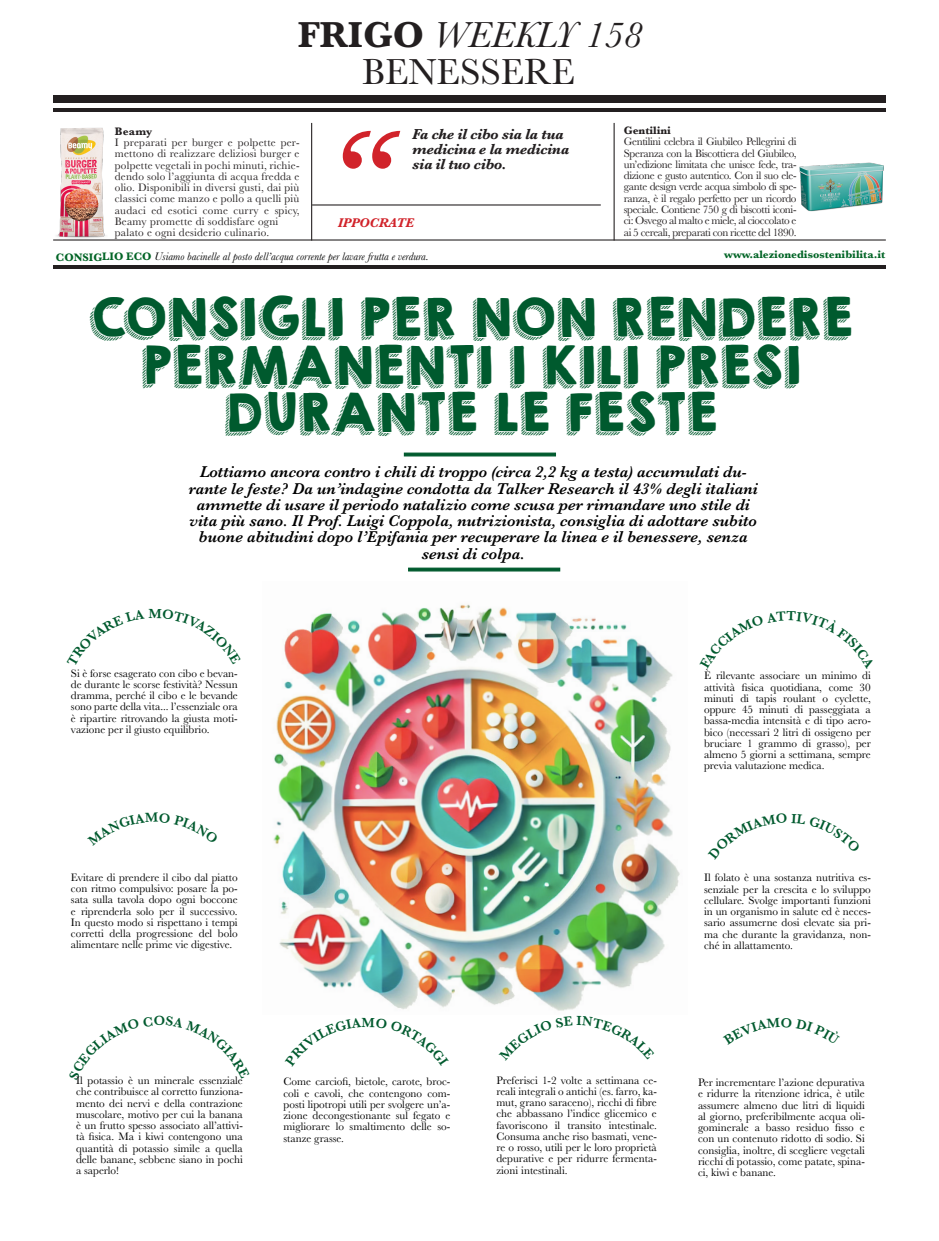
<style>
.page{position:relative;width:939px;height:1241px;background:#fff}
.page>*{position:absolute;margin:0;border:0;box-sizing:border-box;transform-origin:0 0}
.t1{font:47.5px "KGHAPPY";color:#005a2e}
.t2{font:italic 37.5px "Baskerville";color:#231f20}
.t3{font:37.5px "Baskerville";color:#231f20}
.t4{font:italic 600 16.25px/16.2px "Baskerville";color:#000001;text-align:center}
.t5{font:italic 700 15px/15px "Baskerville";letter-spacing:-.02em;color:#231f20}
.t6{font:italic 700 13.12px "Baskerville";color:#d1232a}
.t7{font:11.25px/11.2px "Baskerville";color:#000;text-align:justify}
.t8{font:11.25px/11.2px "Baskerville";letter-spacing:.02em;color:#231f20;text-align:justify}
.t9{font:italic 11.25px "Baskerville";color:#000}
.t10{font:700 11.25px "Baskerville";letter-spacing:-.005em;color:#006425}
.t11{font:700 11.25px "Baskerville";color:#231f20}
.s1{font-weight:700;font-style:normal}
.s2{font-weight:700;font-style:normal;color:#006425}
</style>
<div class="page">
<img style="left:273px;top:604px;width:407px;height:407px">
<hr style="left:53px;top:265px;width:833px;height:3px;background:#231f20">
<hr style="left:311px;top:123px;width:1px;height:117px;background:#231f20">
<hr style="left:614px;top:123px;width:1px;height:117px;background:#231f20">
<hr style="left:53px;top:239px;width:833px;height:1px;background:#231f20">
<hr style="left:312px;top:204px;width:289px;height:1px;background:#231f20">
<svg style="left:343px;top:131px;width:57px;height:38px"></svg>
<img style="left:799px;top:162px;width:85px;height:50px">
<hr style="left:53px;top:109px;width:833px;height:3px;background:#231f20">
<div style="left:53px;top:95px;width:833px;height:8px;background:#231f20"></div>
<svg style="left:404px;top:452px;width:152px;height:4px"></svg>
<svg style="left:408px;top:567px;width:152px;height:4px"></svg>
<img style="left:53px;top:127px;width:55px;height:113px">
<p class="t2" style="left:298px;top:10px;width:346px"><span class="s1">FRIGO</span> WEEKLY 158</p>
<p class="t3" style="left:362px;top:48px;width:214px">BENESSERE</p>
<p class="t11" style="left:115px;top:123px;width:39px">Beamy</p>
<p class="t8" style="left:115px;top:137px;width:186px">I preparati per burger e polpette per&shy;mettono di realizzare deliziosi burger e polpette vegetali in pochi minuti, richie&shy;dendo solo l’aggiunta di acqua fredda e olio. Disponibili in diversi gusti, dai più classici come manzo e pollo a quelli più audaci ed esotici come curry e spicy, Beamy promette di soddisfare ogni</p>
<p class="t8" style="left:115px;top:227px;width:156px">palato e ogni desiderio culinario.</p>
<p class="t5" style="left:412px;top:127px;width:158px">Fa che il cibo sia la tua medicina e la medicina sia il tuo cibo.</p>
<p class="t6" style="left:338px;top:213px;width:78px">IPPOCRATE</p>
<p class="t11" style="left:624px;top:123px;width:49px">Gentilini</p>
<p class="t8" style="left:624px;top:136px;width:174px">Gentilini celebra il Giubileo Pellegrini di Speranza con la Biscottiera del Giubileo, un’edizione limitata che unisce fede, tra&shy;dizione e gusto autentico. Con il suo ele&shy;gante design verde acqua simbolo di spe&shy;ranza, è il regalo perfetto per un ricordo speciale. Contiene 750 g di biscotti iconi&shy;ci: Osvego al malto e miele, al cioccolato e ai 5 cereali, preparati con ricette del 1890.</p>
<p class="t9" style="left:56px;top:249px;width:374px"><span class="s2">CONSIGLIO ECO</span> Usiamo bacinelle al posto dell’acqua corrente per lavare frutta e verdura.</p>
<p class="t10" style="left:724px;top:247px;width:162px">www.alezionedisostenibilita.it</p>
<p class="t1" style="left:89px;top:281px;width:766px">CONSIGLI PER NON RENDERE</p>
<p class="t1" style="left:141px;top:328px;width:662px">PERMANENTI I KILI PRESI</p>
<p class="t1" style="left:224px;top:376px;width:496px">DURANTE LE FESTE</p>
<p class="t4" style="left:189px;top:464px;width:571px">Lottiamo ancora contro i chili di troppo (circa 2,2 kg a testa) accumulati du&shy;rante le feste? Da un’indagine condotta da Talker Research il 43% degli italiani ammette di usare il periodo natalizio come scusa per rimandare uno stile di vita più sano. Il Prof. Luigi Coppola, nutrizionista, consiglia di adottare subito buone abitudini dopo l’Epifania per recuperare la linea e il benessere, senza sensi di colpa.</p>
<p class="t7" style="left:71px;top:667px;width:168px">Si è forse esagerato con cibo e bevan&shy;de durante le scorse festività? Nessun dramma, perché il cibo e le bevande sono parte della vita... l’essenziale ora è ripartire ritrovando la giusta moti&shy;vazione per il giusto equilibrio.</p>
<p class="t7" style="left:71px;top:871px;width:168px">Evitare di prendere il cibo dal piatto con ritmo compulsivo: posare la po&shy;sata sulla tavola dopo ogni boccone e riprenderla solo per il successivo.<br>In questo modo si rispettano i tempi corretti della progressione del bolo alimentare nelle prime vie digestive.</p>
<p class="t7" style="left:704px;top:670px;width:168px">È rilevante associare un minimo di attività fisica quotidiana, come 30 minuti di tapis roulant o cyclette, oppure 45 minuti di passeggiata a bassa-media intensità e di tipo aero&shy;bico (necessari 2 litri di ossigeno per bruciare 1 grammo di grasso), per almeno 5 giorni a settimana, sempre previa valutazione medica.</p>
<p class="t7" style="left:704px;top:872px;width:168px">Il folato è una sostanza nutritiva es&shy;senziale per la crescita e lo sviluppo cellulare. Svolge importanti funzioni in un organismo in salute ed è neces&shy;sario assumerne dosi elevate sia pri&shy;ma che durante la gravidanza, non&shy;ché in allattamento.</p>
<p class="t7" style="left:76px;top:1074px;width:168px">Il potassio è un minerale essenziale che contribuisce al corretto funziona&shy;mento dei nervi e della contrazione muscolare, motivo per cui la banana è un frutto spesso associato all’attivi&shy;tà fisica. Ma i kiwi contengono una quantità di potassio simile a quella delle banane, sebbene siano in pochi a saperlo!</p>
<p class="t7" style="left:284px;top:1076px;width:168px">Come carciofi, bietole, carote, broc&shy;coli e cavoli, che contengono com&shy;posti lipotropi utili per svolgere un’a&shy;zione decongestionante sul fegato e migliorare lo smaltimento delle so&shy;stanze grasse.</p>
<p class="t7" style="left:496px;top:1074px;width:162px">Preferisci 1-2 volte a settimana ce&shy;reali integrali o antichi (es. farro, ka&shy;mut, grano saraceno), ricchi di fibre che abbassano l’indice glicemico e favoriscono il transito intestinale.<br>Consuma anche riso basmati, vene&shy;re o rosso, utili per le loro proprietà depurative e per ridurre fermenta&shy;zioni intestinali.</p>
<p class="t7" style="left:698px;top:1076px;width:168px">Per incrementare l’azione depurativa e ridurre la ritenzione idrica, è utile assumere almeno due litri di liquidi al giorno, preferibilmente acqua oli&shy;gominerale a basso residuo fisso e con un contenuto ridotto di sodio. Si consiglia, inoltre, di scegliere vegetali ricchi di potassio, come patate, spina&shy;ci, kiwi e banane.</p>
</div>
